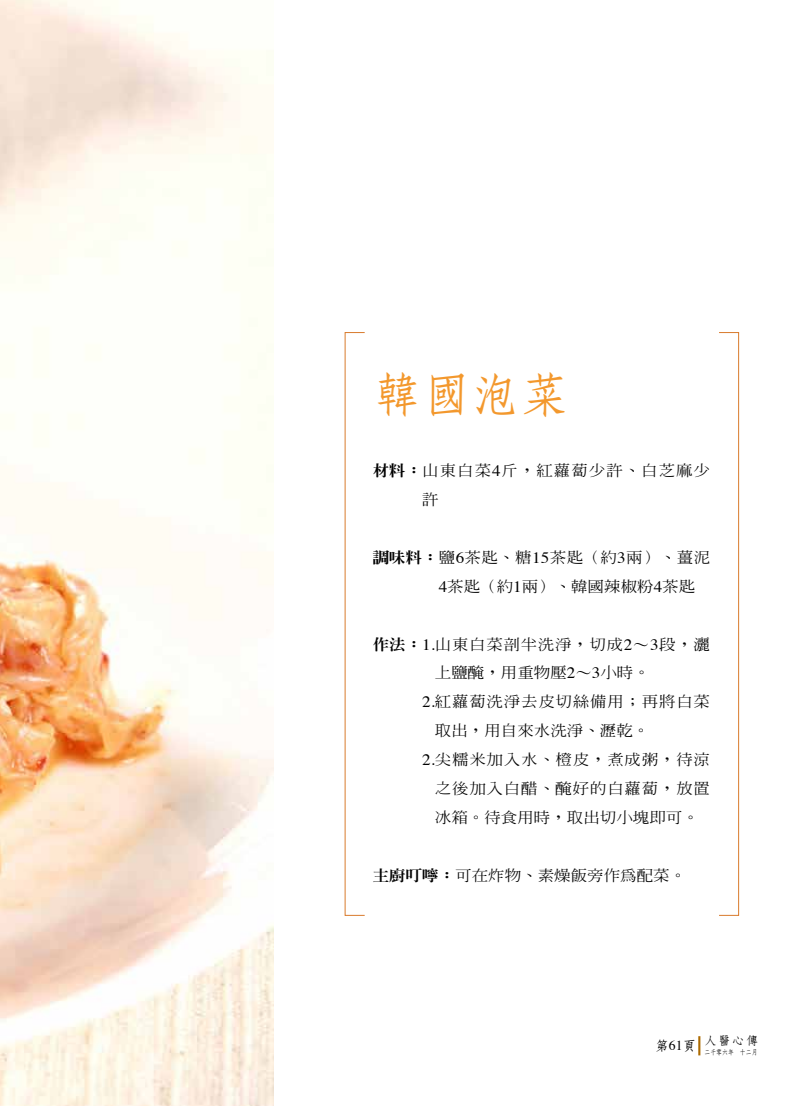
<style>
.page{position:relative;width:808px;height:1106px;background:#fff}
.page>*{position:absolute;margin:0;border:0;box-sizing:border-box;transform-origin:0 0}
.t1{font:700 48px "Nan Sung";color:#f3982d}
.t2{font:500 14.85px/28.8px "Inn Ming";letter-spacing:.04em;color:#000;text-align:center;scale:1.11 1}
.t3{font:500 14.85px/28.8px "Inn Ming";color:#000;scale:1.11 1}
.t4{font:500 14.85px/28.8px "Inn Ming";letter-spacing:.06em;color:#000;scale:1.11 1}
.t5{font:700 13.65px "Nan Sung";color:#000}
.t6{font:700 11.7px "Nan Sung";color:#000;scale:1.05 1}
.t7{font:700 7.2px "Nan Sung";color:#000;scale:.82 1}
.s1{font-weight:800}
.s2{font-family:"Times";font-weight:400;font-size:15.75px}
.s3{font-family:"Times";font-weight:400;font-size:16.35px}
.s4{font-family:"DF Biao Song Std W4";font-weight:400}
.s5{font-family:"Times";font-weight:400}
</style>
<div class="page">
<img style="left:0;top:0;width:274px;height:1106px">
<div style="left:719px;top:332px;width:20px;height:583px;border:1px solid #d97b2d"></div>
<svg style="left:698px;top:1036px;width:2px;height:19px"></svg>
<h1 class="t1" style="left:373px;top:371px;width:197px">韓國泡菜</h1>
<p class="t4" style="left:422px;top:456px;width:261px;text-indent:-50px"><span class="s1">材料：</span>山東白菜<span class="s2">4</span>斤，紅蘿蔔少許、白芝麻少許</p>
<p class="t3" style="left:439px;top:543px;width:246px;text-indent:-66px"><span class="s1">調味料：</span>鹽<span class="s2">6</span>茶匙、糖<span class="s2">15</span>茶匙（約<span class="s2">3</span>兩）、薑泥<br><span class="s2">4</span>茶匙（約<span class="s2">1</span>兩）、韓國辣椒粉<span class="s2">4</span>茶匙</p>
<p class="t2" style="left:373px;top:629px;width:305px"><span class="s1">作法：</span><span class="s2">1</span><span class="s3">.</span> 山東白菜剖半洗淨，切成<span class="s2">2</span><span class="s4">～</span><span class="s2">3</span>段，灑上鹽醃，用重物壓<span class="s2">2</span><span class="s4">～</span><span class="s2">3</span>小時。</p>
<p class="t2" style="left:435px;top:687px;width:249px;text-align:left;text-indent:-13px"><span class="s2">2</span><span class="s3">.</span> 紅蘿蔔洗淨去皮切絲備用；再將白菜取出，用自來水洗淨、瀝乾。</p>
<p class="t2" style="left:435px;top:745px;width:249px;text-align:justify;text-indent:-13px"><span class="s2">2</span><span class="s3">.</span> 尖糯米加入水、橙皮，煮成粥，待涼之後加入白醋、醃好的白蘿蔔，放置冰箱。待食用時，取出切小塊即可。</p>
<p class="t3" style="left:373px;top:860px;width:284px"><span class="s1">主廚叮嚀：</span>可在炸物、素燥飯旁作為配菜。</p>
<p class="t5" style="left:655px;top:1038px;width:43px">第<span class="s5">61</span>頁</p>
<p class="t6" style="left:704px;top:1035px;width:53px">人醫心傳</p>
<p class="t7" style="left:704px;top:1048px;width:66px">二千零六年 十二月</p>
</div>
